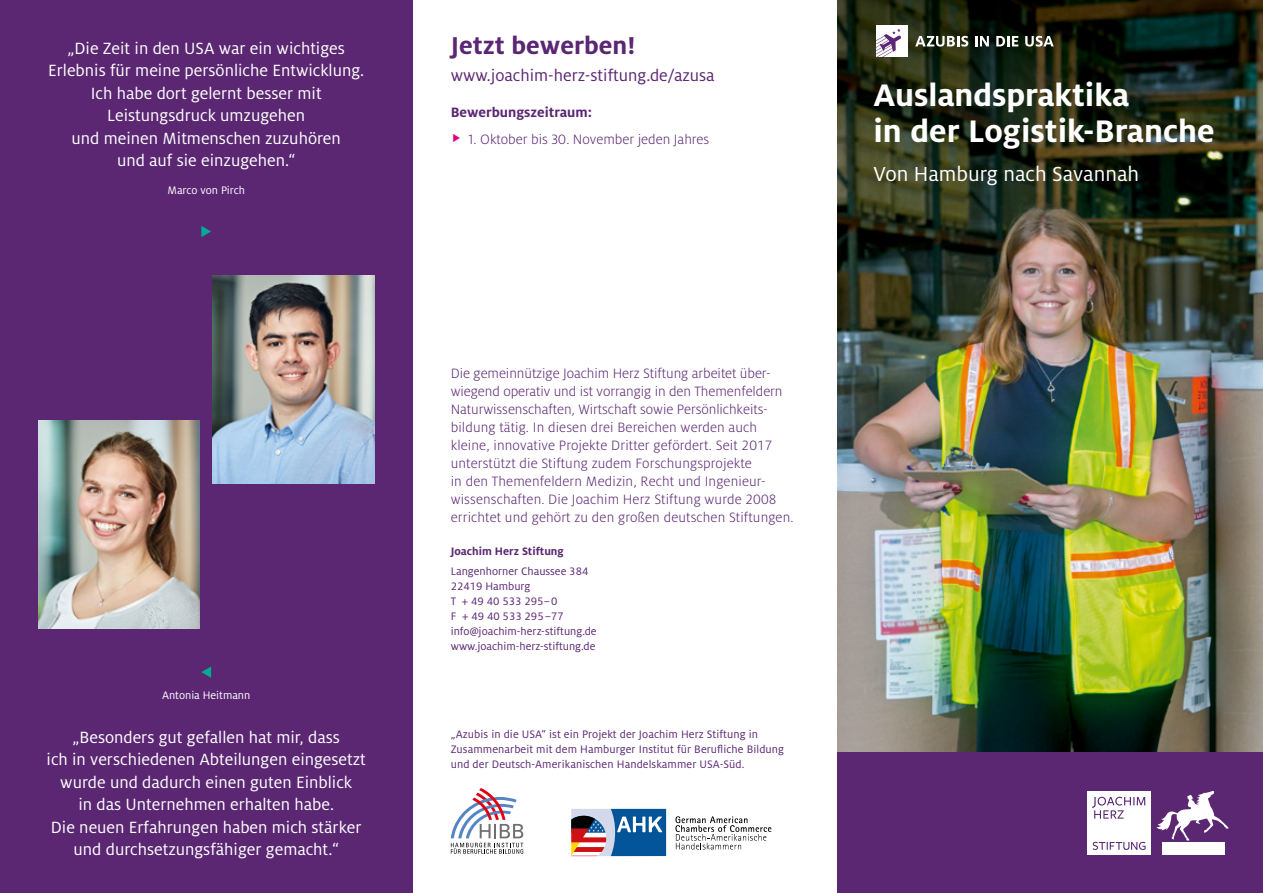
<style>
.page{position:relative;width:1263px;height:893px;background:#fff}
.page>*{position:absolute;margin:0;border:0;box-sizing:border-box;transform-origin:0 0}
.t1{font:700 34.5px/36px "Milo OT";color:#fff}
.t2{font:700 27px "Milo OT";color:#5b2773}
.t3{font:22.5px "Milo OT";color:#fff}
.t4{font:18px/22.5px "Milo OT";color:#fff;text-align:center}
.t5{font:18px "Milo OT";color:#5b2773}
.t6{font:300 15px/18px "Milo OT";letter-spacing:.01em;color:#5b2773}
.t7{font:700 15px "Milo OT";color:#5b2773}
.t8{font:12px/15px "Milo OT";letter-spacing:.01em;color:#5b2773}
.t9{font:12px "Milo OT";color:#fff}
.t10{font:700 12px "Milo OT";color:#5b2773}
.s1{color:#e0007a}
</style>
<div class="page">
<img style="left:838px;top:0;width:425px;height:753px">
<div style="left:838px;top:753px;width:425px;height:140px;background:#5b2773"></div>
<div style="left:1087px;top:791px;width:64px;height:64px;background:#fff"></div>
<div style="left:1162px;top:842px;width:63px;height:13px;background:#fff"></div>
<svg style="left:1092px;top:797px;width:53px;height:22px"></svg>
<svg style="left:1093px;top:842px;width:52px;height:8px"></svg>
<svg style="left:1156px;top:791px;width:72px;height:50px"></svg>
<svg style="left:915px;top:36px;width:53px;height:11px"></svg>
<svg style="left:975px;top:36px;width:14px;height:10px"></svg>
<svg style="left:996px;top:36px;width:22px;height:10px"></svg>
<svg style="left:1025px;top:36px;width:29px;height:11px"></svg>
<div style="left:876px;top:26px;width:31px;height:31px;background:#fff"></div>
<svg style="left:876px;top:29px;width:25px;height:28px"></svg>
<svg style="left:675px;top:816px;width:96px;height:33px"></svg>
<svg style="left:571px;top:809px;width:95px;height:48px"></svg>
<svg style="left:451px;top:788px;width:72px;height:66px"></svg>
<div style="left:0;top:0;width:412px;height:893px;background:#5b2773"></div>
<svg style="left:201px;top:666px;width:10px;height:12px"></svg>
<svg style="left:201px;top:226px;width:10px;height:11px"></svg>
<img style="left:38px;top:420px;width:162px;height:208px">
<img style="left:213px;top:275px;width:161px;height:208px">
<p class="t4" style="left:48px;top:37px;width:318px">„Die Zeit in den USA war ein wichtiges Erlebnis für meine persönliche Entwicklung.<br>Ich habe dort gelernt besser mit Leistungsdruck umzugehen<br>und meinen Mitmenschen zuzuhören<br>und auf sie einzugehen.“</p>
<p class="t9" style="left:167px;top:184px;width:79px">Marco von Pirch</p>
<p class="t9" style="left:162px;top:688px;width:90px">Antonia Heitmann</p>
<p class="t4" style="left:47px;top:726px;width:321px">„Besonders gut gefallen hat mir, dass<br>ich in verschiedenen Abteilungen eingesetzt wurde und dadurch einen guten Einblick<br>in das Unternehmen erhalten habe.<br>Die neuen Erfahrungen haben mich stärker und durchsetzungsfähiger gemacht.“</p>
<h2 class="t2" style="left:451px;top:30px;width:186px">Jetzt bewerben!</h2>
<p class="t5" style="left:451px;top:65px;width:265px">www.joachim-herz-stiftung.de/azusa</p>
<p class="t7" style="left:451px;top:103px;width:143px">Bewerbungszeitraum:</p>
<p class="t6" style="left:451px;top:130px;width:260px"><span class="s1">◆</span> 1. Oktober bis 30. November jeden Jahres</p>
<p class="t6" style="left:451px;top:364px;width:344px">Die gemeinnützige Joachim Herz Stiftung arbeitet über&shy;wiegend operativ und ist vorrangig in den Themenfeldern Naturwissenschaften, Wirtschaft sowie Persönlichkeits&shy;bildung tätig. In diesen drei Bereichen werden auch kleine, innovative Projekte Dritter gefördert. Seit 2017 unterstützt die Stiftung zudem Forschungsprojekte<br>in den Themenfeldern Medizin, Recht und Ingenieur&shy;wissenschaften. Die Joachim Herz Stiftung wurde 2008 errichtet und gehört zu den großen deutschen Stiftungen.</p>
<p class="t10" style="left:451px;top:544px;width:115px">Joachim Herz Stiftung</p>
<p class="t8" style="left:451px;top:564px;width:147px">Langenhorner Chaussee 384<br>22419 Hamburg<br>T + 49 40 533 295– 0<br>F + 49 40 533 295–77 info@joachim-herz-stiftung.de www.joachim-herz-stiftung.de</p>
<p class="t8" style="left:451px;top:727px;width:335px">„Azubis in die USA“ ist ein Projekt der Joachim Herz Stiftung in<br>Zusammenarbeit mit dem Hamburger Institut für Berufliche Bildung und der Deutsch-Amerikanischen Handelskammer USA-Süd.</p>
<h1 class="t1" style="left:873px;top:78px;width:342px">Auslandspraktika<br>in der Logistik-Branche</h1>
<h3 class="t3" style="left:873px;top:161px;width:267px">Von Hamburg nach Savannah</h3>
</div>
